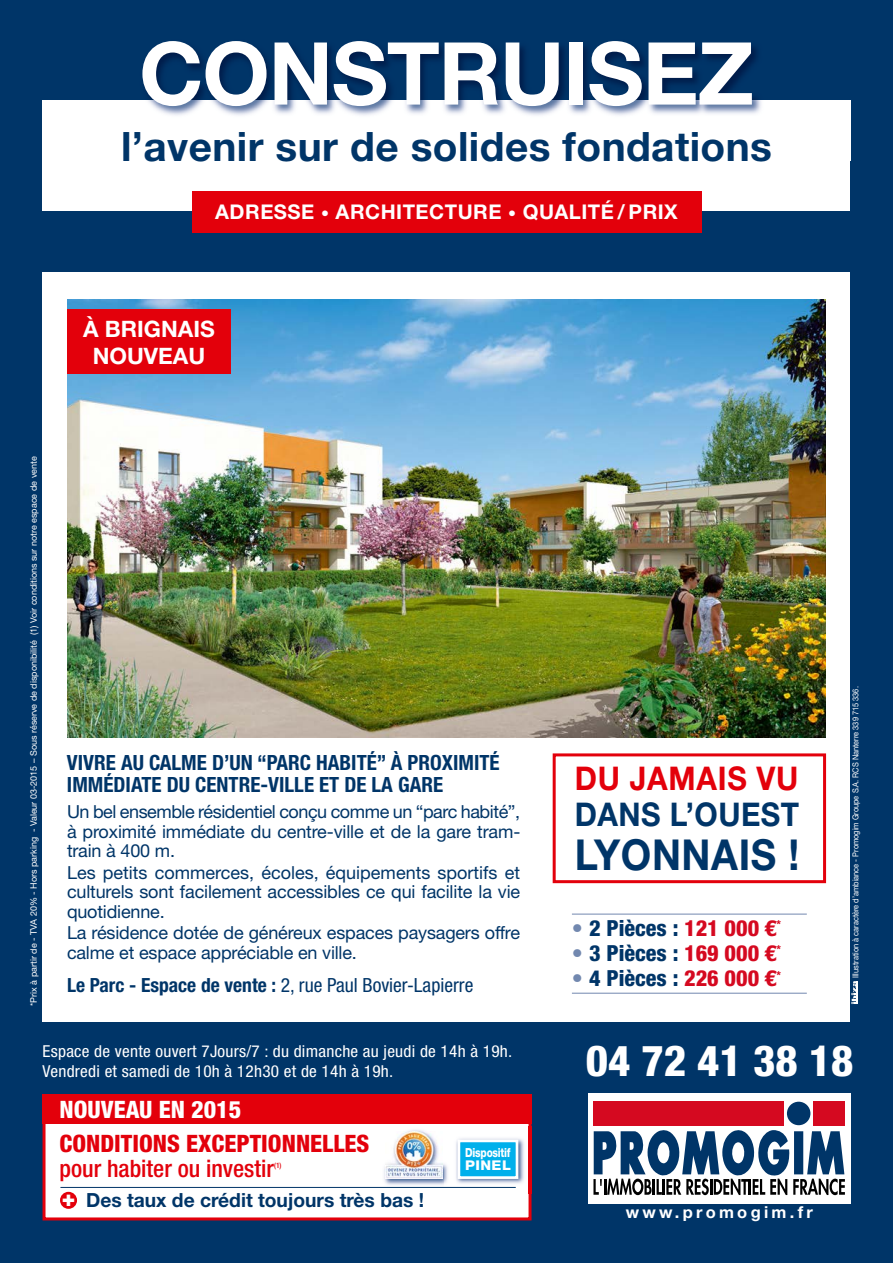
<style>
.page{position:relative;width:893px;height:1263px;background:#003568}
.page>*{position:absolute;margin:0;border:0;box-sizing:border-box;transform-origin:0 0}
.t1{font:700 86.85px "Helvetica Neue LT Std";letter-spacing:-.015em;color:#fff}
.t2{font:800 condensed 42.9px "Helvetica Neue LT Std";color:#fff}
.t3{font:700 42.75px "Helvetica Neue LT Std";letter-spacing:.015em;color:#003568;scale:.92 1}
.t4{font:700 40.5px "Helvetica Neue LT Std";letter-spacing:.01em;color:#003568}
.t5{font:700 32.7px "Helvetica Neue LT Std";letter-spacing:.015em;color:#003568;scale:.92 1}
.t6{font:700 32.7px "Helvetica Neue LT Std";letter-spacing:.025em;color:#e3000b;scale:.92 1}
.t7{font:800 condensed 24px "Helvetica Neue LT Std";color:#e3000b}
.t8{font:500 condensed 24px "Helvetica Neue LT Std";color:#e3000b}
.t9{font:800 condensed 24px "Helvetica Neue LT Std";color:#fff}
.t10{font:700 22.65px/27.3px "Helvetica Neue LT Std";color:#fff;text-align:center}
.t11{font:800 condensed 22.2px "Helvetica Neue LT Std";color:#003568}
.t12{font:700 condensed 21px/22.5px "Helvetica Neue LT Std";color:#003568}
.t13{font:700 20.25px "Helvetica Neue LT Std";letter-spacing:.025em;color:#fff}
.t14{font:condensed 19.5px "Helvetica Neue LT Std";color:#003568}
.t15{font:700 19.5px "Helvetica Neue LT Std";color:#003568}
.t16{font:18px/19.5px "Helvetica Neue LT Std";letter-spacing:-.01em;color:#003568;text-align:justify}
.t17{font:condensed 16.5px/19.8px "Helvetica Neue LT Std";letter-spacing:.015em;color:#fff;scale:1.05 1}
.t18{font:700 16.5px "Helvetica Neue LT Std";letter-spacing:.2em;color:#fff}
.t19{font:800 13.35px "Helvetica Neue LT Std";letter-spacing:.03em;color:#fff;scale:1.08 1}
.t20{font:800 12.6px "Helvetica Neue LT Std";letter-spacing:-.025em;color:#fff;scale:.8 1}
.t21{font:9px "Helvetica Neue LT Std";color:#fff}
.t22{font:8.25px "Helvetica Neue LT Std";color:#fff;scale:.9 1}
.t23{font:500 condensed 7.5px "Helvetica Neue LT Std";color:#e3000b}
.s1{font-size:15.9px}
.s2{font-weight:700}
.s3{font-weight:400;font-stretch:normal;color:#7288af}
.s4{color:#d50920}
.s5{font-weight:900;font-size:22.5px;color:#fff}
</style>
<div class="page">
<div style="left:43px;top:272px;width:807px;height:750px;background:#fff"></div>
<svg style="left:851px;top:981px;width:7px;height:23px"></svg>
<img style="left:67px;top:300px;width:759px;height:437px">
<div style="left:43px;top:101px;width:807px;height:110px;background:#fff"></div>
<img style="left:50px;top:45px;width:801px;height:115px">
<div style="left:192px;top:191px;width:509px;height:41px;background:#e3000b"></div>
<div style="left:588px;top:1093px;width:262px;height:110px;background:#fff"></div>
<div style="left:594px;top:1101px;width:190px;height:25px;background:#d50920"></div>
<div style="left:813px;top:1101px;width:32px;height:25px;background:#d50920"></div>
<svg style="left:593px;top:1130px;width:252px;height:65px"></svg>
<div style="left:787px;top:1102px;width:23px;height:23px;background:#003568;border-radius:50%"></div>
<div style="left:67px;top:310px;width:164px;height:64px;background:#e3000b"></div>
<div style="left:46px;top:1099px;width:482px;height:118px;background:#fff"></div>
<div style="left:43px;top:1096px;width:488px;height:124px;border:3px solid #e3000b"></div>
<img style="left:455px;top:1126px;width:77px;height:67px">
<div style="left:459px;top:1141px;width:58px;height:36px;background:#00b0eb"></div>
<div style="left:458px;top:1139px;width:60px;height:40px;border:3px solid #fff"></div>
<img style="left:377px;top:1130px;width:78px;height:57px">
<img style="left:386px;top:1131px;width:57px;height:48px">
<hr style="left:60px;top:1187px;width:456px;height:1px;background:#003568">
<div style="left:60px;top:1192px;width:17px;height:17px;background:#e3000b;border-radius:50%"></div>
<div style="left:43px;top:1094px;width:488px;height:30px;background:#e3000b"></div>
<div style="left:553px;top:753px;width:273px;height:130px;border:3px solid #e3000b"></div>
<hr style="left:572px;top:914px;width:235px;height:1px;background:#7288af">
<hr style="left:572px;top:993px;width:235px;height:1px;background:#7288af">
<h1 class="t1" style="left:139px;top:20px;width:616px">CONSTRUISEZ</h1>
<h3 class="t4" style="left:121px;top:122px;width:652px">l’avenir sur de solides fondations</h3>
<p class="t13" style="left:215px;top:199px;width:464px">ADRESSE <span class="s1">•</span> ARCHITECTURE <span class="s1">•</span> QUALITÉ / PRIX</p>
<p class="t10" style="left:83px;top:315px;width:133px">À BRIGNAIS<br>NOUVEAU</p>
<p class="t21" style="left:28px;top:1006px;width:551px;rotate:-90deg">*Prix à partir de - TVA 20% - Hors parking - Valeur 03-2015 – Sous réserve de disponibilité (1) Voir conditions sur notre espace de vente</p>
<p class="t12" style="left:67px;top:751px;width:434px">VIVRE AU CALME D’UN “PARC HABITÉ” À PROXIMITÉ<br>IMMÉDIATE DU CENTRE-VILLE ET DE LA GARE</p>
<p class="t16" style="left:67px;top:802px;width:455px">Un bel ensemble résidentiel conçu comme un “parc habité”, à proximité immédiate du centre-ville et de la gare tram&shy;train à 400 m.</p>
<p class="t16" style="left:67px;top:862px;width:455px">Les petits commerces, écoles, équipements sportifs et culturels sont facilement accessibles ce qui facilite la vie quotidienne.</p>
<p class="t16" style="left:67px;top:923px;width:455px">La résidence dotée de généreux espaces paysagers offre calme et espace appréciable en ville.</p>
<p class="t14" style="left:67px;top:974px;width:408px"><span class="s2">Le Parc - Espace de vente :</span> 2, rue Paul Bovier-Lapierre</p>
<h3 class="t6" style="left:575px;top:758px;width:245px">DU JAMAIS VU</h3>
<h3 class="t5" style="left:575px;top:794px;width:245px">DANS L’OUEST</h3>
<h3 class="t3" style="left:575px;top:828px;width:245px">LYONNAIS !</h3>
<p class="t11" style="left:572px;top:914px;width:211px"><span class="s3">•</span> 2 Pièces : <span class="s4">121 000 €</span><sup>*</sup></p>
<p class="t11" style="left:572px;top:939px;width:211px"><span class="s3">•</span> 3 Pièces : <span class="s4">169 000 €</span><sup>*</sup></p>
<p class="t11" style="left:572px;top:965px;width:211px"><span class="s3">•</span> 4 Pièces : <span class="s4">226 000 €</span><sup>*</sup></p>
<p class="t22" style="left:851px;top:978px;width:326px;rotate:-90deg">Illustration à caractère d’ambiance - Promogim Groupe S.A. RCS Nanterre 339 715 336.</p>
<p class="t17" style="left:43px;top:1041px;width:449px">Espace de vente ouvert 7Jours/7 : du dimanche au jeudi de 14h à 19h.<br>Vendredi et samedi de 10h à 12h30 et de 14h à 19h.</p>
<h2 class="t2" style="left:586px;top:1034px;width:269px">04 72 41 38 18</h2>
<h3 class="t9" style="left:60px;top:1094px;width:183px">NOUVEAU EN 2015</h3>
<h3 class="t7" style="left:60px;top:1128px;width:311px">CONDITIONS EXCEPTIONNELLES</h3>
<h3 class="t8" style="left:60px;top:1154px;width:216px">pour habiter ou investir</h3>
<p class="t23" style="left:274px;top:1160px;width:9px">(1)</p>
<p class="t15" style="left:62px;top:1188px;width:364px"><span class="s5">+</span> Des taux de crédit toujours très bas !</p>
<p class="t20" style="left:465px;top:1145px;width:58px">Dispositif</p>
<p class="t19" style="left:465px;top:1158px;width:44px">PINEL</p>
<p class="t18" style="left:626px;top:1202px;width:189px">www.promogim.fr</p>
</div>
